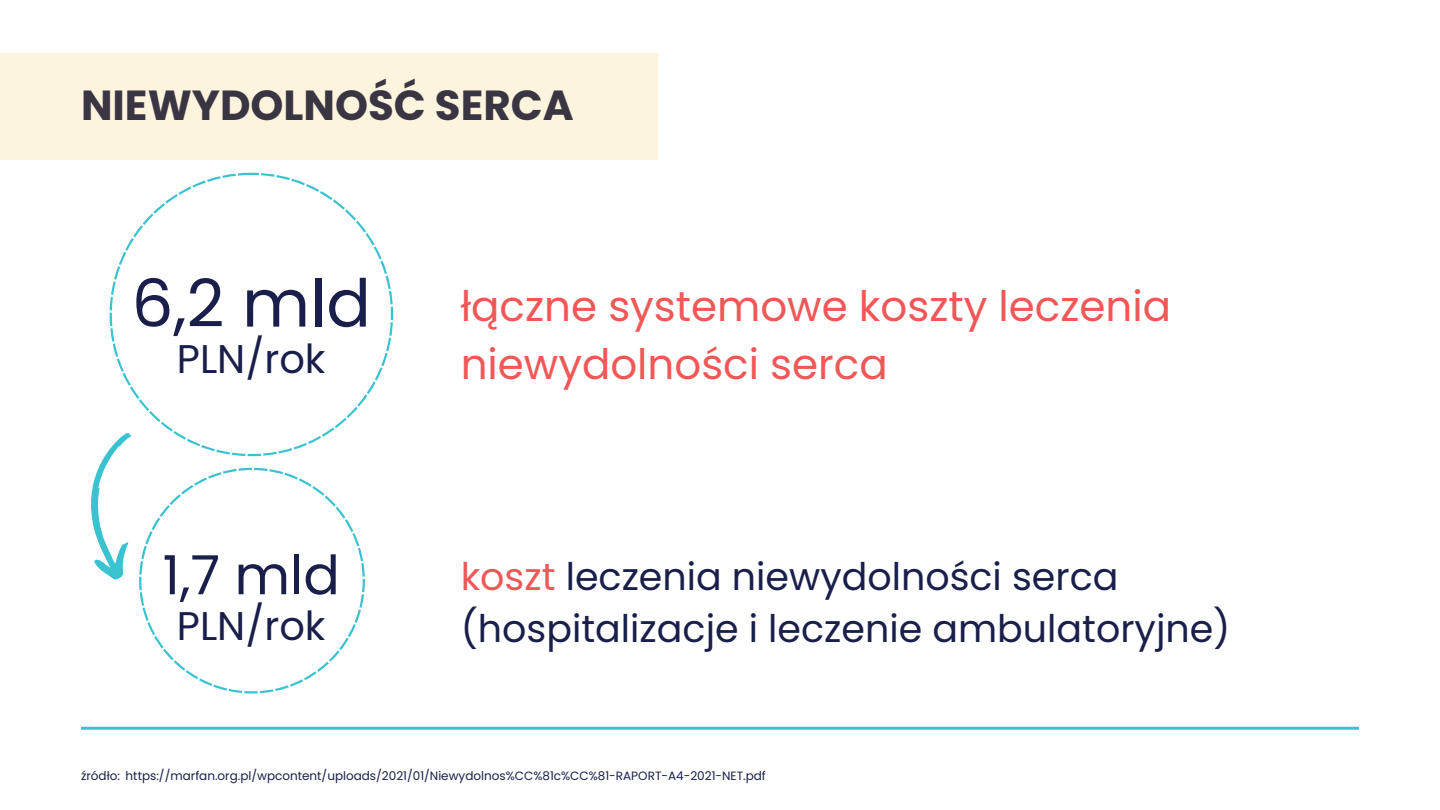
<style>
.page{position:relative;width:1440px;height:810px;background:#fff}
.page>*{position:absolute;margin:0;border:0;box-sizing:border-box;transform-origin:0 0}
.t1{font:66px "Poppins";color:#191f4a}
.t2{font:54px "Poppins";color:#191f4a}
.t3{font:42px/58.5px "Poppins";color:#f15757}
.t4{font:700 42px "Poppins";color:#191f4a}
.t5{font:40px "Poppins";color:#191f4a}
.t6{font:38px/52.5px "Poppins";color:#191f4a}
.t7{font:12px "Poppins";color:#191f4a}
.s1{color:#f15757}
</style>
<div class="page">
<hr style="left:81px;top:727px;width:1278px;height:3px;background:#39c2cf">
<svg style="left:110px;top:173px;width:283px;height:283px"></svg>
<svg style="left:139px;top:468px;width:226px;height:226px"></svg>
<svg style="left:91px;top:433px;width:40px;height:147px"></svg>
<div style="left:0;top:53px;width:658px;height:106px;background:#fdf4dd"></div>
<p class="t4" style="left:81px;top:76px;width:494px">NIEWYDOLNOŚĆ SERCA</p>
<p class="t1" style="left:132px;top:257px;width:241px">6,2 mld</p>
<p class="t5" style="left:177px;top:331px;width:150px">PLN/rok</p>
<p class="t2" style="left:163px;top:538px;width:179px">1,7 mld</p>
<p class="t5" style="left:177px;top:598px;width:150px">PLN/rok</p>
<p class="t3" style="left:461px;top:277px;width:712px">łączne systemowe koszty leczenia niewydolności serca</p>
<p class="t6" style="left:461px;top:550px;width:771px"><span class="s1">koszt</span> leczenia niewydolności serca (hospitalizacje i leczenie ambulatoryjne)</p>
<p class="t7" style="left:81px;top:767px;width:40px">źródło:</p>
<p class="t7" style="left:126px;top:767px;width:642px">https://marfan.org.pl/wpcontent/uploads/2021/01/Niewydolnos%CC%81c%CC%81-RAPORT-A4-2021-NET.pdf</p>
</div>
